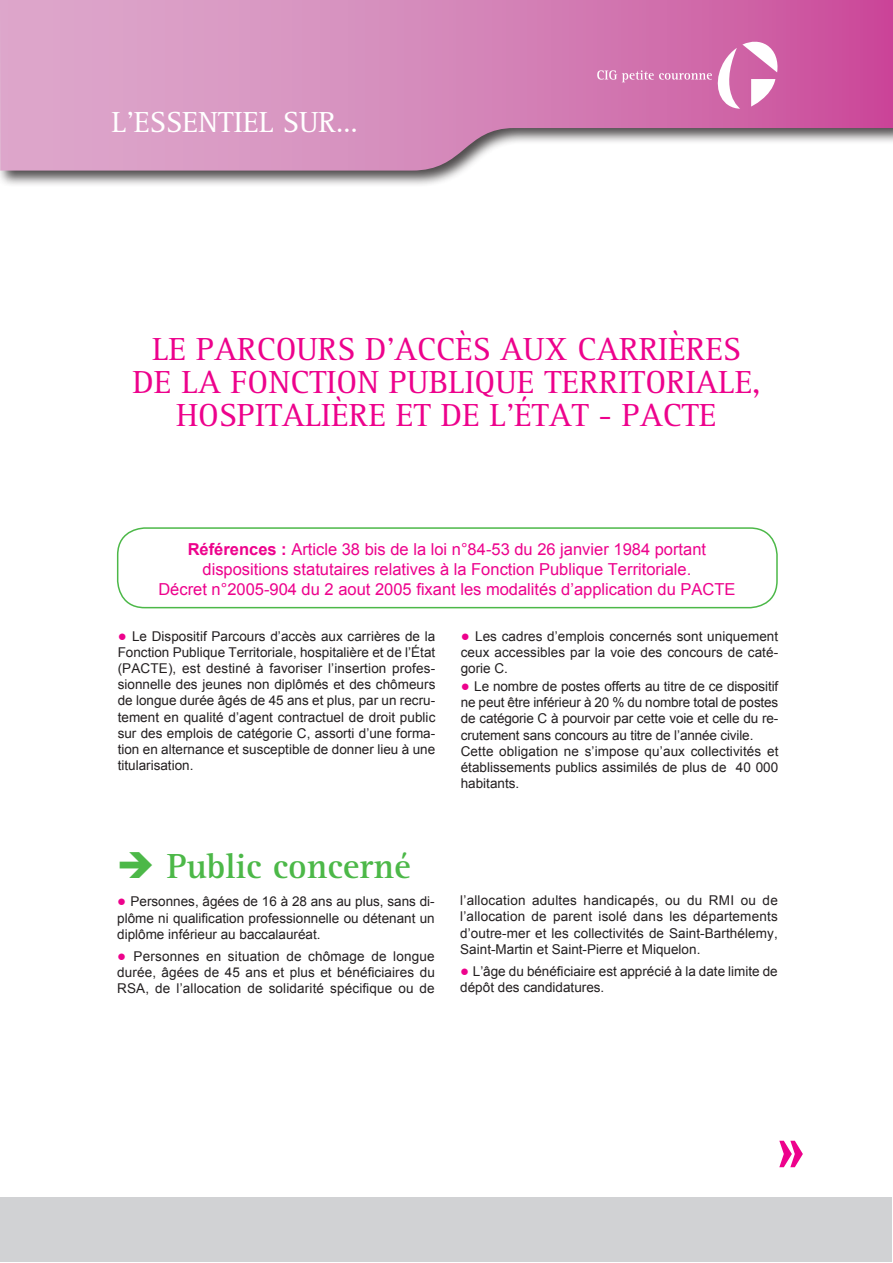
<style>
.page{position:relative;width:893px;height:1263px;background:#fff}
.page>*{position:absolute;margin:0;border:0;box-sizing:border-box;transform-origin:0 0}
.t1{font:700 72px "Rotis Serif";color:#ed028c}
.t2{font:700 36px "Rotis Serif";color:#4cb848}
.t3{font:33px/33px "Rotis Serif";color:#ed028c;text-align:center}
.t4{font:30px "Rotis Serif";color:#fff}
.t5{font:16.5px/19.8px "Arial";color:#ed028c;text-align:center}
.t6{font:13.5px/16.2px "Arial";color:#231f20;text-align:justify}
.s1{font-weight:700}
.s2{font-size:15px;color:#ed028c}
</style>
<div class="page">
<div style="left:0;top:0;width:893px;height:187px;background:#231f20;opacity:.8"></div>
<svg style="left:0;top:0;width:893px;height:171px;background:#d693be"></svg>
<div style="left:0;top:1197px;width:892px;height:65px;background:#d1d2d4"></div>
<svg style="left:597px;top:41px;width:182px;height:68px;background:#d67fb5"></svg>
<div style="left:117px;top:527px;width:661px;height:81px;border:2px solid #4cb848;border-radius:27px"></div>
<p class="t4" style="left:111px;top:105px;width:248px">L’ESSENTIEL SUR…</p>
<p class="t3" style="left:133px;top:334px;width:629px">LE PARCOURS D’ACCÈS AUX CARRIÈRES<br>DE LA FONCTION PUBLIQUE TERRITORIALE,<br>HOSPITALIÈRE ET DE L’ÉTAT - PACTE</p>
<p class="t5" style="left:188px;top:540px;width:520px"><span class="s1">Références :</span> Article 38 bis de la loi n°84-53 du 26 janvier 1984 portant dispositions statutaires relatives à la Fonction Publique Territoriale.</p>
<p class="t5" style="left:158px;top:579px;width:579px">Décret n°2005-904 du 2 aout 2005 fixant les modalités d’application du PACTE</p>
<p class="t6" style="left:118px;top:628px;width:319px"><span class="s2">●</span> Le Dispositif Parcours d’accès aux carrières de la Fonction Publique Territoriale, hospitalière et de l’État (PACTE), est destiné à favoriser l’insertion profes&shy;sionnelle des jeunes non diplômés et des chômeurs de longue durée âgés de 45 ans et plus, par un recru&shy;tement en qualité d’agent contractuel de droit public sur des emplois de catégorie C, assorti d’une forma&shy;tion en alternance et susceptible de donner lieu à une titularisation.</p>
<p class="t6" style="left:461px;top:628px;width:319px"><span class="s2">●</span> Les cadres d’emplois concernés sont uniquement ceux accessibles par la voie des concours de caté&shy;gorie C.</p>
<p class="t6" style="left:461px;top:678px;width:319px"><span class="s2">●</span> Le nombre de postes offerts au titre de ce dispositif ne peut être inférieur à 20 % du nombre total de postes de catégorie C à pourvoir par cette voie et celle du re&shy;crutement sans concours au titre de l’année civile.</p>
<p class="t6" style="left:461px;top:743px;width:319px">Cette obligation ne s’impose qu’aux collectivités et établissements publics assimilés de plus de 40 000 habitants.</p>
<p class="t2" style="left:117px;top:845px;width:295px">➔ Public concerné</p>
<p class="t6" style="left:117px;top:894px;width:319px"><span class="s2">●</span> Personnes, âgées de 16 à 28 ans au plus, sans di&shy;plôme ni qualification professionnelle ou détenant un diplôme inférieur au baccalauréat.</p>
<p class="t6" style="left:117px;top:948px;width:319px"><span class="s2">●</span> Personnes en situation de chômage de longue durée, âgées de 45 ans et plus et bénéficiaires du RSA, de l’allocation de solidarité spécifique ou de</p>
<p class="t6" style="left:460px;top:892px;width:319px">l’allocation adultes handicapés, ou du RMI ou de l’allocation de parent isolé dans les départements d’outre-mer et les collectivités de Saint-Barthélemy, Saint-Martin et Saint-Pierre et Miquelon.</p>
<p class="t6" style="left:460px;top:963px;width:319px"><span class="s2">●</span> L’âge du bénéficiaire est apprécié à la date limite de dépôt des candidatures.</p>
<p class="t1" style="left:775px;top:1105px;width:32px">»</p>
</div>
